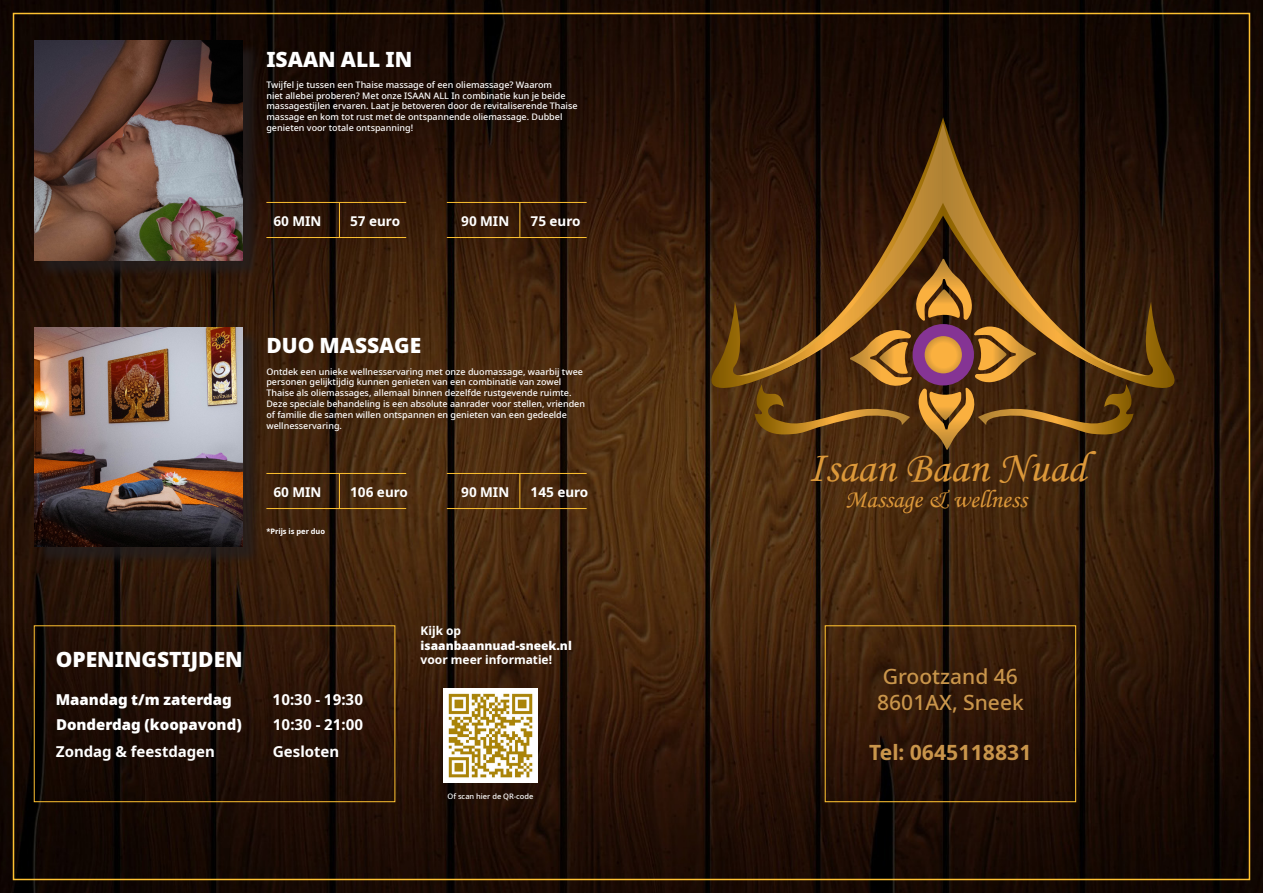
<style>
.page{position:relative;width:1263px;height:893px;background:#fff}
.page>*{position:absolute;margin:0;border:0;box-sizing:border-box;transform-origin:0 0}
.t1{font:43.8px "Monotype Corsiva";color:#dc983a}
.t2{font:25.2px "Monotype Corsiva";color:#dc983a}
.t3{font:900 21px "Noto Sans Thai Looped";color:#fff}
.t4{font:500 21px "Noto Sans Thai Looped";color:#c9954b}
.t5{font:700 21px "Noto Sans Thai Looped";color:#c9954b}
.t6{font:700 15px "Noto Sans Thai Looped";color:#fff}
.t7{font:900 15px "Noto Sans Thai Looped";color:#fff}
.t8{font:700 13.5px "Noto Sans Thai Looped";color:#fff}
.t9{font:700 12px "Noto Sans Thai Looped";color:#fff}
.t10{font:900 12px "Noto Sans Thai Looped";color:#fff}
.t11{font:500 9px/10.8px "Noto Sans Thai Looped";color:#fff}
.t12{font:500 7.5px "Noto Sans Thai Looped";color:#fff}
.t13{font:700 7.5px "Noto Sans Thai Looped";color:#fff}
</style>
<div class="page">
<img style="left:0;top:0;width:1263px;height:893px">
<hr style="left:266px;top:473px;width:140px;height:1px;background:#fec131">
<hr style="left:266px;top:508px;width:140px;height:1px;background:#fec131">
<hr style="left:339px;top:473px;width:1px;height:36px;background:#fec131">
<hr style="left:447px;top:473px;width:140px;height:1px;background:#fec131">
<hr style="left:447px;top:508px;width:140px;height:1px;background:#fec131">
<hr style="left:520px;top:473px;width:1px;height:36px;background:#fec131">
<hr style="left:266px;top:202px;width:140px;height:1px;background:#fec131">
<hr style="left:266px;top:237px;width:140px;height:1px;background:#fec131">
<hr style="left:339px;top:202px;width:1px;height:36px;background:#fec131">
<hr style="left:447px;top:202px;width:140px;height:1px;background:#fec131">
<hr style="left:447px;top:237px;width:140px;height:1px;background:#fec131">
<hr style="left:520px;top:202px;width:1px;height:36px;background:#fec131">
<div style="left:34px;top:626px;width:361px;height:176px;border:1px solid #fec131"></div>
<div style="left:825px;top:625px;width:251px;height:177px;border:1px solid #fec131"></div>
<img style="left:444px;top:688px;width:93px;height:94px">
<div style="left:36px;top:43px;width:225px;height:236px;background:#231f20;opacity:.75"></div>
<img style="left:34px;top:40px;width:208px;height:220px">
<div style="left:36px;top:329px;width:225px;height:236px;background:#231f20;opacity:.75"></div>
<img style="left:34px;top:327px;width:208px;height:220px">
<svg style="left:760px;top:117px;width:183px;height:6px"></svg>
<svg style="left:943px;top:117px;width:183px;height:6px"></svg>
<svg style="left:943px;top:123px;width:249px;height:280px;background:#281407"></svg>
<svg style="left:694px;top:123px;width:249px;height:280px;background:#2f1808"></svg>
<svg style="left:721px;top:193px;width:443px;height:257px;background:#5b3814"></svg>
<p class="t3" style="left:266px;top:47px;width:147px">ISAAN ALL IN</p>
<p class="t11" style="left:266px;top:79px;width:313px">Twijfel je tussen een Thaise massage of een oliemassage? Waarom<br>niet allebei proberen? Met onze ISAAN ALL In combinatie kun je beide massagestijlen ervaren. Laat je betoveren door de revitaliserende Thaise massage en kom tot rust met de ontspannende oliemassage. Dubbel genieten voor totale ontspanning!</p>
<p class="t8" style="left:273px;top:214px;width:50px">60 MIN</p>
<p class="t8" style="left:350px;top:214px;width:52px">57 euro</p>
<p class="t8" style="left:461px;top:214px;width:50px">90 MIN</p>
<p class="t8" style="left:530px;top:214px;width:52px">75 euro</p>
<p class="t3" style="left:266px;top:334px;width:156px">DUO MASSAGE</p>
<p class="t11" style="left:266px;top:366px;width:320px">Ontdek een unieke wellnesservaring met onze duomassage, waarbij twee personen gelijktijdig kunnen genieten van een combinatie van zowel Thaise als oliemassages, allemaal binnen dezelfde rustgevende ruimte.<br>Deze speciale behandeling is een absolute aanrader voor stellen, vrienden of familie die samen willen ontspannen en genieten van een gedeelde wellnesservaring.</p>
<p class="t8" style="left:273px;top:485px;width:50px">60 MIN</p>
<p class="t8" style="left:350px;top:485px;width:59px">106 euro</p>
<p class="t8" style="left:461px;top:485px;width:50px">90 MIN</p>
<p class="t8" style="left:530px;top:485px;width:59px">145 euro</p>
<p class="t13" style="left:266px;top:527px;width:60px">*Prijs is per duo</p>
<p class="t3" style="left:56px;top:647px;width:188px">OPENINGSTIJDEN</p>
<p class="t7" style="left:56px;top:691px;width:178px">Maandag t/m zaterdag</p>
<p class="t7" style="left:56px;top:716px;width:187px">Donderdag (koopavond)</p>
<p class="t6" style="left:273px;top:691px;width:92px">10:30 - 19:30</p>
<p class="t6" style="left:273px;top:716px;width:92px">10:30 - 21:00</p>
<p class="t9" style="left:421px;top:624px;width:42px">Kijk op</p>
<p class="t10" style="left:421px;top:639px;width:153px">isaanbaannuad-sneek.nl</p>
<p class="t9" style="left:421px;top:653px;width:133px">voor meer informatie!</p>
<p class="t6" style="left:56px;top:743px;width:161px">Zondag &amp; feestdagen</p>
<p class="t6" style="left:273px;top:743px;width:68px">Gesloten</p>
<p class="t12" style="left:447px;top:792px;width:87px">Of scan hier de QR-code</p>
<p class="t1" style="left:808px;top:441px;width:280px">Isaan Baan Nuad</p>
<p class="t2" style="left:845px;top:484px;width:183px">Massage &amp; wellness</p>
<p class="t4" style="left:883px;top:665px;width:137px">Grootzand 46</p>
<p class="t4" style="left:877px;top:690px;width:148px">8601AX, Sneek</p>
<p class="t5" style="left:869px;top:740px;width:164px">Tel: 0645118831</p>
</div>
